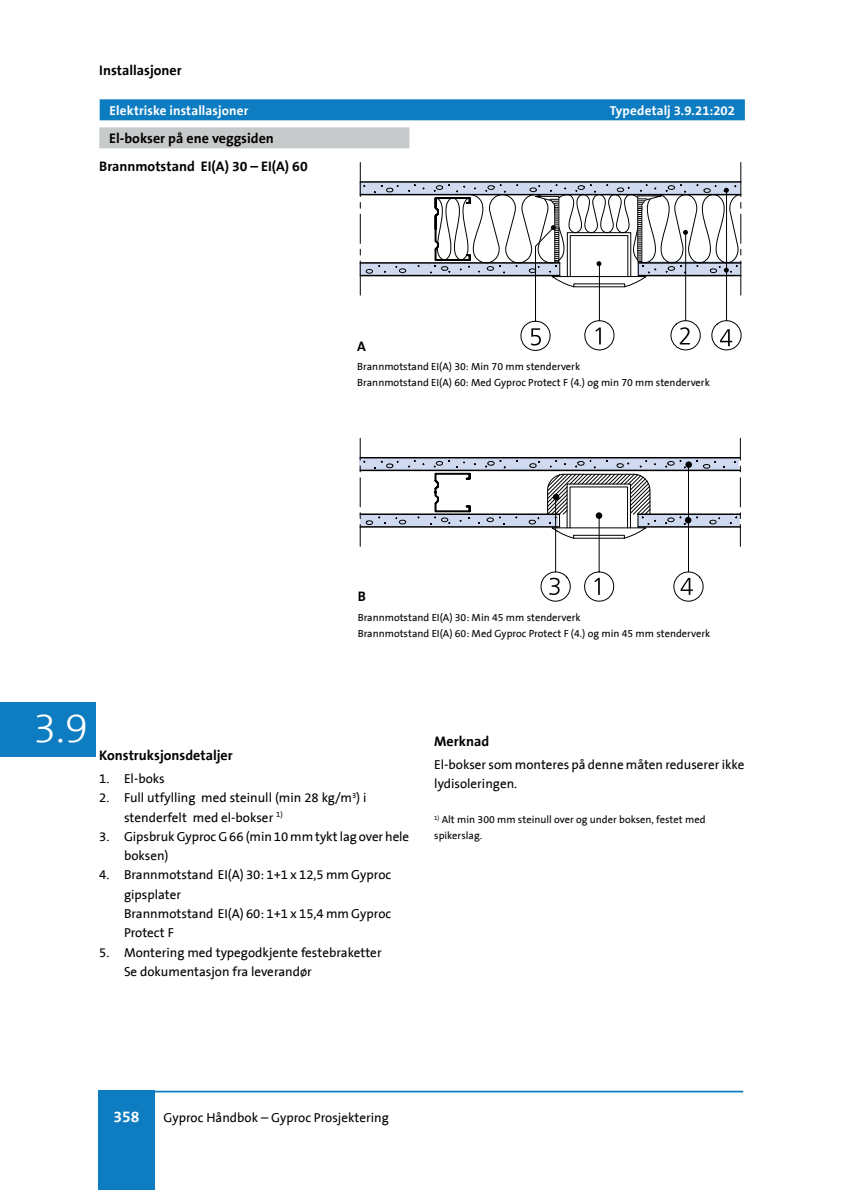
<style>
.page{position:relative;width:844px;height:1190px;background:#fff}
.page>*{position:absolute;margin:0;border:0;box-sizing:border-box;transform-origin:0 0}
.t1{font:300 42px "The Sans B3";color:#fff}
.t2{font:700 15.75px "The Sans B7";color:#fff}
.t3{font:700 14px/28px "The Sans B7";color:#040000}
.t4{font:13.12px/19.2px "The Sans B5 Plain";color:#040000}
.t5{font:700 13.12px "The Sans B7";letter-spacing:.01em;color:#fff}
.t6{font:10.5px/15.8px "The Sans B5 Plain";color:#040000}
</style>
<div class="page">
<div style="left:98px;top:1091px;width:57px;height:99px;background:#0d7cc1"></div>
<hr style="left:98px;top:1091px;width:645px;height:1px;background:#0d7cc1">
<div style="left:0;top:702px;width:96px;height:55px;background:#0d7cc1"></div>
<div style="left:359px;top:182px;width:381px;height:12px;background:#cfdaf0"></div>
<hr style="left:360px;top:181px;width:380px;height:2px;background:#000">
<hr style="left:360px;top:162px;width:1px;height:35px;background:#000">
<hr style="left:740px;top:162px;width:1px;height:35px;background:#000">
<svg style="left:360px;top:184px;width:382px;height:167px"></svg>
<div style="left:637px;top:514px;width:103px;height:12px;background:#cfdaf0"></div>
<div style="left:360px;top:514px;width:198px;height:12px;background:#cfdaf0"></div>
<div style="left:359px;top:458px;width:380px;height:12px;background:#cfdaf0"></div>
<hr style="left:688px;top:465px;width:1px;height:107px;background:#000">
<svg style="left:740px;top:478px;width:1px;height:29px"></svg>
<svg style="left:360px;top:478px;width:1px;height:29px"></svg>
<svg style="left:734px;top:438px;width:7px;height:34px"></svg>
<svg style="left:374px;top:461px;width:24px;height:8px"></svg>
<svg style="left:360px;top:438px;width:5px;height:34px"></svg>
<svg style="left:703px;top:461px;width:13px;height:8px"></svg>
<svg style="left:729px;top:513px;width:12px;height:33px"></svg>
<svg style="left:709px;top:517px;width:11px;height:7px"></svg>
<svg style="left:395px;top:518px;width:11px;height:6px"></svg>
<svg style="left:360px;top:515px;width:26px;height:31px"></svg>
<hr style="left:360px;top:526px;width:199px;height:2px;background:#000">
<hr style="left:360px;top:513px;width:199px;height:2px;background:#000">
<hr style="left:638px;top:513px;width:102px;height:2px;background:#000">
<hr style="left:638px;top:526px;width:102px;height:2px;background:#000">
<hr style="left:360px;top:470px;width:380px;height:1px;background:#000">
<hr style="left:360px;top:457px;width:380px;height:1px;background:#000">
<svg style="left:430px;top:460px;width:75px;height:65px"></svg>
<svg style="left:673px;top:571px;width:31px;height:31px"></svg>
<svg style="left:665px;top:460px;width:22px;height:8px"></svg>
<svg style="left:665px;top:517px;width:21px;height:8px"></svg>
<svg style="left:528px;top:460px;width:128px;height:142px"></svg>
<div style="left:595px;top:512px;width:7px;height:7px;background:#000;border-radius:50%"></div>
<svg style="left:684px;top:517px;width:7px;height:7px"></svg>
<div style="left:685px;top:461px;width:7px;height:7px;background:#000;border-radius:50%"></div>
<div style="left:99px;top:127px;width:310px;height:21px;background:#c7cacb"></div>
<div style="left:100px;top:99px;width:644px;height:21px;background:#0d7cc1"></div>
<p class="t3" style="left:99px;top:57px;width:84px">Installasjoner</p>
<p class="t5" style="left:109px;top:102px;width:140px">Elektriske installasjoner</p>
<p class="t5" style="left:609px;top:102px;width:127px">Typedetalj 3.9.21:202</p>
<p class="t3" style="left:99px;top:124px;width:210px;text-indent:10px">El-bokser på ene veggsiden<br>Brannmotstand EI(A) 30 – EI(A) 60</p>
<p class="t3" style="left:357px;top:332px;width:10px">A</p>
<p class="t6" style="left:357px;top:359px;width:354px">Brannmotstand EI(A) 30: Min 70 mm stenderverk<br>Brannmotstand EI(A) 60: Med Gyproc Protect F (4.) og min 70 mm stenderverk</p>
<p class="t3" style="left:358px;top:582px;width:10px">B</p>
<p class="t6" style="left:358px;top:610px;width:354px">Brannmotstand EI(A) 30: Min 45 mm stenderverk<br>Brannmotstand EI(A) 60: Med Gyproc Protect F (4.) og min 45 mm stenderverk</p>
<h1 class="t1" style="left:33px;top:701px;width:56px">3.9</h1>
<p class="t3" style="left:99px;top:741px;width:135px">Konstruksjonsdetaljer</p>
<p class="t4" style="left:99px;top:769px;width:67px">1. El-boks</p>
<p class="t4" style="left:124px;top:789px;width:244px;text-indent:-25px">2. Full utfylling med steinull (min 28 kg/m<sup>3</sup>) i stenderfelt med el-bokser <sup>1)</sup></p>
<p class="t4" style="left:124px;top:827px;width:287px;text-indent:-25px">3. Gipsbruk Gyproc G 66 (min 10 mm tykt lag over hele boksen)</p>
<p class="t4" style="left:124px;top:866px;width:269px;text-indent:-25px">4. Brannmotstand EI(A) 30: 1+1 x 12,5 mm Gyproc gipsplater<br>Brannmotstand EI(A) 60: 1+1 x 15,4 mm Gyproc<br>Protect F</p>
<p class="t4" style="left:124px;top:943px;width:259px;text-indent:-25px">5. Montering med typegodkjente festebraketter<br>Se dokumentasjon fra leverandør</p>
<p class="t3" style="left:434px;top:727px;width:56px">Merknad</p>
<p class="t4" style="left:434px;top:755px;width:312px">El-bokser som monteres på denne måten reduserer ikke lydisoleringen.</p>
<p class="t6" style="left:434px;top:812px;width:273px"><sup>1)</sup> Alt min 300 mm steinull over og under boksen, festet med spikerslag.</p>
<p class="t2" style="left:114px;top:1107px;width:27px">358</p>
<p class="t4" style="left:163px;top:1108px;width:227px">Gyproc Håndbok – Gyproc Prosjektering</p>
</div>
